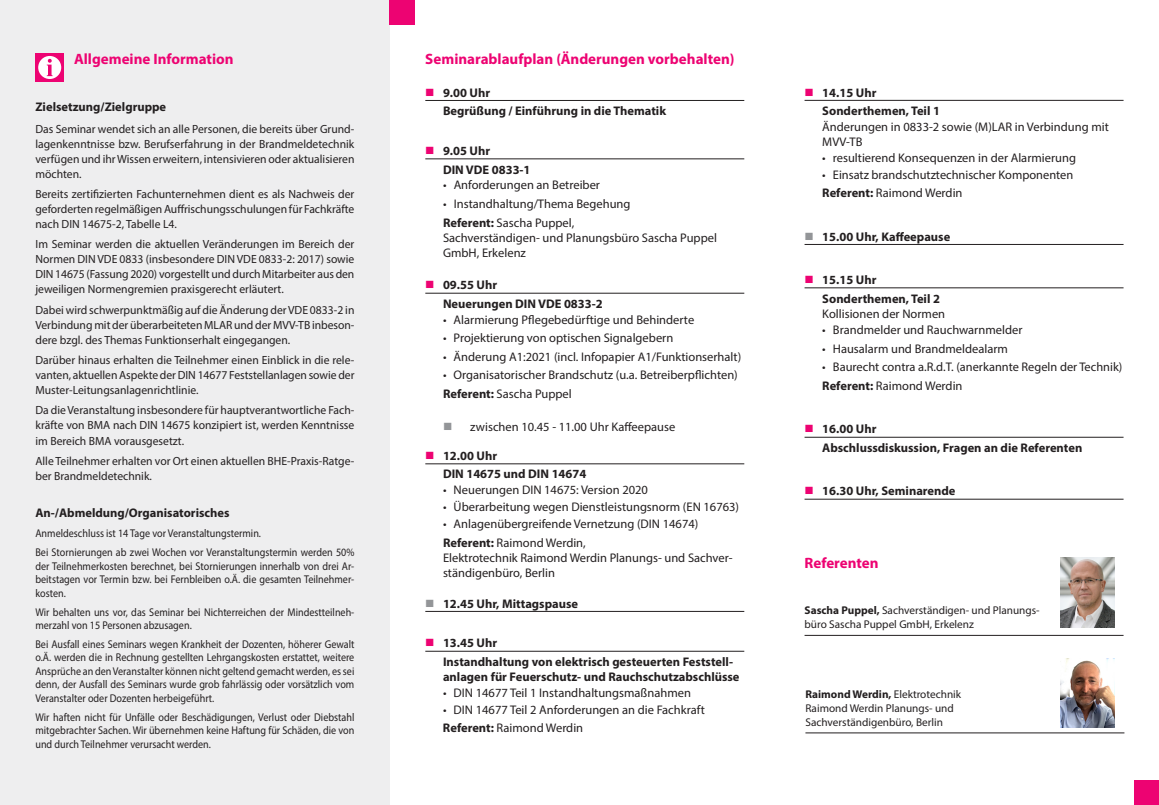
<style>
.page{position:relative;width:1159px;height:805px;background:#fff}
.page>*{position:absolute;margin:0;border:0;box-sizing:border-box;transform-origin:0 0}
.t1{font:700 15px "Myriad Pro";color:#ed0372}
.t2{font:12.5px/18.5px "Myriad Pro";color:#231f20}
.t3{font:700 12.5px/18.5px "Myriad Pro";color:#231f20}
.t4{font:11.88px/15px "Myriad Pro";color:#231f20;text-align:justify}
.t5{font:11.25px/13.5px "Myriad Pro";color:#231f20;text-align:justify;scale:.9 1}
.t6{font:11.25px/13.5px "Myriad Pro";color:#231f20}
.s1{color:#ed0372}
.s2{font-weight:700}
.s3{color:#939598}
</style>
<div class="page">
<div style="left:0;top:0;width:390px;height:804px;background:#eeeeef"></div>
<div style="left:35px;top:53px;width:29px;height:28px;background:#ed0372"></div>
<div style="left:38px;top:56px;width:23px;height:23px;background:#fff;border-radius:50%"></div>
<svg style="left:47px;top:59px;width:6px;height:17px"></svg>
<hr style="left:804px;top:100px;width:319px;height:1px;background:#231f20">
<hr style="left:804px;top:244px;width:319px;height:1px;background:#231f20">
<hr style="left:804px;top:287px;width:319px;height:1px;background:#231f20">
<hr style="left:804px;top:437px;width:319px;height:1px;background:#231f20">
<hr style="left:804px;top:498px;width:319px;height:1px;background:#231f20">
<div style="left:1134px;top:780px;width:25px;height:24px;background:#ed0372"></div>
<div style="left:390px;top:0;width:25px;height:25px;background:#ed0372"></div>
<hr style="left:425px;top:100px;width:319px;height:1px;background:#231f20">
<hr style="left:425px;top:158px;width:319px;height:1px;background:#231f20">
<hr style="left:425px;top:293px;width:319px;height:1px;background:#231f20">
<hr style="left:425px;top:463px;width:319px;height:1px;background:#231f20">
<hr style="left:425px;top:611px;width:319px;height:1px;background:#231f20">
<hr style="left:425px;top:650px;width:319px;height:1px;background:#231f20">
<hr style="left:805px;top:732px;width:319px;height:1px;background:#231f20">
<img style="left:1061px;top:658px;width:53px;height:69px">
<hr style="left:804px;top:635px;width:319px;height:1px;background:#231f20">
<img style="left:1061px;top:557px;width:53px;height:70px">
<p class="t1" style="left:74px;top:50px;width:161px">Allgemeine Information</p>
<p class="t1" style="left:425px;top:49px;width:311px">Seminarablaufplan (Änderungen vorbehalten)</p>
<p class="t3" style="left:443px;top:83px;width:225px;text-indent:-18px"><span class="s1">■</span> 9.00 Uhr<br>Begrüßung / Einführung in die Thematik</p>
<p class="t3" style="left:443px;top:141px;width:89px;text-indent:-18px"><span class="s1">■</span> 9.05 Uhr<br>DIN VDE 0833-1</p>
<p class="t2" style="left:443px;top:176px;width:158px">• Anforderungen an Betreiber</p>
<p class="t2" style="left:443px;top:194px;width:189px">• Instandhaltung/Thema Begehung<br><span class="s2">Referent:</span> Sascha Puppel,</p>
<p class="t2" style="left:443px;top:229px;width:275px;line-height:15px">Sachverständigen- und Planungsbüro Sascha Puppel<br>GmbH, Erkelenz</p>
<p class="t3" style="left:443px;top:275px;width:161px;text-indent:-18px"><span class="s1">■</span> 09.55 Uhr<br>Neuerungen DIN VDE 0833-2</p>
<p class="t2" style="left:443px;top:310px;width:253px">• Alarmierung Pflegebedürftige und Behinderte</p>
<p class="t2" style="left:443px;top:328px;width:232px">• Projektierung von optischen Signalgebern</p>
<p class="t2" style="left:443px;top:347px;width:300px">• Änderung A1:2021 (incl. Infopapier A1/Funktionserhalt)</p>
<p class="t2" style="left:443px;top:365px;width:296px">• Organisatorischer Brandschutz (u.a. Betreiberpflichten)<br><span class="s2">Referent:</span> Sascha Puppel</p>
<p class="t2" style="left:443px;top:417px;width:234px"><span class="s3">■</span> zwischen 10.45 - 11.00 Uhr Kaffeepause</p>
<p class="t3" style="left:443px;top:446px;width:145px;text-indent:-18px"><span class="s1">■</span> 12.00 Uhr<br>DIN 14675 und DIN 14674</p>
<p class="t2" style="left:443px;top:480px;width:206px">• Neuerungen DIN 14675: Version 2020</p>
<p class="t2" style="left:443px;top:497px;width:298px">• Überarbeitung wegen Dienstleistungsnorm (EN 16763)</p>
<p class="t2" style="left:443px;top:514px;width:257px">• Anlagenübergreifende Vernetzung (DIN 14674)<br><span class="s2">Referent:</span> Raimond Werdin,</p>
<p class="t2" style="left:443px;top:550px;width:291px;line-height:15px">Elektrotechnik Raimond Werdin Planungs- und Sachver&shy;ständigenbüro, Berlin</p>
<p class="t3" style="left:425px;top:593px;width:154px"><span class="s3">■</span> 12.45 Uhr, Mittagspause</p>
<p class="t3" style="left:443px;top:633px;width:291px;text-indent:-18px"><span class="s1">■</span> 13.45 Uhr<br>Instandhaltung von elektrisch gesteuerten Feststell-</p>
<p class="t3" style="left:443px;top:666px;width:298px">anlagen für Feuerschutz- und Rauchschutzabschlüsse</p>
<p class="t2" style="left:443px;top:683px;width:249px">• DIN 14677 Teil 1 Instandhaltungsmaßnahmen</p>
<p class="t2" style="left:443px;top:699px;width:263px">• DIN 14677 Teil 2 Anforderungen an die Fachkraft<br><span class="s2">Referent:</span> Raimond Werdin</p>
<p class="t3" style="left:35px;top:97px;width:132px">Zielsetzung/Zielgruppe</p>
<p class="t4" style="left:35px;top:121px;width:320px">Das Seminar wendet sich an alle Personen, die bereits über Grund&shy;lagenkenntnisse bzw. Berufserfahrung in der Brandmeldetechnik verfügen und ihr Wissen erweitern, intensivieren oder aktualisieren möchten.</p>
<p class="t4" style="left:35px;top:186px;width:320px">Bereits zertifizierten Fachunternehmen dient es als Nachweis der geforderten regelmäßigen Auffrischungsschulungen für Fachkräfte nach DIN 14675-2, Tabelle L4.</p>
<p class="t4" style="left:35px;top:237px;width:320px">Im Seminar werden die aktuellen Veränderungen im Bereich der Normen DIN VDE 0833 (insbesondere DIN VDE 0833-2: 2017) sowie DIN 14675 (Fassung 2020) vorgestellt und durch Mitarbeiter aus den jeweiligen Normengremien praxisgerecht erläutert.</p>
<p class="t4" style="left:35px;top:302px;width:320px">Dabei wird schwerpunktmäßig auf die Änderung der VDE 0833-2 in Verbindung mit der überarbeiteten MLAR und der MVV-TB inbeson&shy;dere bzgl. des Themas Funktionserhalt eingegangen.</p>
<p class="t4" style="left:35px;top:352px;width:320px">Darüber hinaus erhalten die Teilnehmer einen Einblick in die rele&shy;vanten, aktuellen Aspekte der DIN 14677 Feststellanlagen sowie der Muster-Leitungsanlagenrichtlinie.</p>
<p class="t4" style="left:35px;top:402px;width:320px">Da die Veranstaltung insbesondere für hauptverantwortliche Fach&shy;kräfte von BMA nach DIN 14675 konzipiert ist, werden Kenntnisse im Bereich BMA vorausgesetzt.</p>
<p class="t4" style="left:35px;top:453px;width:320px">Alle Teilnehmer erhalten vor Ort einen aktuellen BHE-Praxis-Ratge&shy;ber Brandmeldetechnik.</p>
<p class="t3" style="left:35px;top:502px;width:196px">An-/Abmeldung/Organisatorisches</p>
<p class="t5" style="left:35px;top:524px;width:356px;line-height:18.8px">Anmeldeschluss ist 14 Tage vor Veranstaltungstermin.<br>Bei Stornierungen ab zwei Wochen vor Veranstaltungstermin werden 50%</p>
<p class="t5" style="left:35px;top:559px;width:356px">der Teilnehmerkosten berechnet, bei Stornierungen innerhalb von drei Ar&shy;beitstagen vor Termin bzw. bei Fernbleiben o.Ä. die gesamten Teilnehmer&shy;kosten.</p>
<p class="t5" style="left:35px;top:604px;width:356px">Wir behalten uns vor, das Seminar bei Nichterreichen der Mindestteilneh&shy;merzahl von 15 Personen abzusagen.</p>
<p class="t5" style="left:35px;top:637px;width:356px">Bei Ausfall eines Seminars wegen Krankheit der Dozenten, höherer Gewalt o.Ä. werden die in Rechnung gestellten Lehrgangskosten erstattet, weitere Ansprüche an den Veranstalter können nicht geltend gemacht werden, es sei denn, der Ausfall des Seminars wurde grob fahrlässig oder vorsätzlich vom Veranstalter oder Dozenten herbeigeführt.</p>
<p class="t5" style="left:35px;top:710px;width:356px">Wir haften nicht für Unfälle oder Beschädigungen, Verlust oder Diebstahl mitgebrachter Sachen. Wir übernehmen keine Haftung für Schäden, die von und durch Teilnehmer verursacht werden.</p>
<p class="t3" style="left:822px;top:83px;width:119px;text-indent:-18px"><span class="s1">■</span> 14.15 Uhr<br>Sonderthemen, Teil 1</p>
<p class="t2" style="left:822px;top:119px;width:288px;line-height:15px">Änderungen in 0833-2 sowie (M)LAR in Verbindung mit<br>MVV-TB</p>
<p class="t2" style="left:822px;top:148px;width:255px">• resultierend Konsequenzen in der Alarmierung</p>
<p class="t2" style="left:822px;top:165px;width:252px">• Einsatz brandschutztechnischer Komponenten<br><span class="s2">Referent:</span> Raimond Werdin</p>
<p class="t3" style="left:804px;top:227px;width:147px"><span class="s3">■</span> 15.00 Uhr, Kaffeepause</p>
<p class="t3" style="left:822px;top:270px;width:119px;text-indent:-18px"><span class="s1">■</span> 15.15 Uhr<br>Sonderthemen, Teil 2</p>
<p class="t2" style="left:822px;top:305px;width:124px">Kollisionen der Normen</p>
<p class="t2" style="left:822px;top:320px;width:202px">• Brandmelder und Rauchwarnmelder</p>
<p class="t2" style="left:822px;top:339px;width:187px">• Hausalarm und Brandmeldealarm</p>
<p class="t2" style="left:822px;top:358px;width:301px">• Baurecht contra a.R.d.T. (anerkannte Regeln der Technik)<br><span class="s2">Referent:</span> Raimond Werdin</p>
<p class="t3" style="left:822px;top:419px;width:261px;text-indent:-18px"><span class="s1">■</span> 16.00 Uhr<br>Abschlussdiskussion, Fragen an die Referenten</p>
<p class="t3" style="left:804px;top:481px;width:152px"><span class="s1">■</span> 16.30 Uhr, Seminarende</p>
<p class="t1" style="left:804px;top:553px;width:76px">Referenten</p>
<p class="t6" style="left:804px;top:603px;width:237px"><span class="s2">Sascha Puppel,</span> Sachverständigen- und Planungs&shy;büro Sascha Puppel GmbH, Erkelenz</p>
<p class="t6" style="left:805px;top:687px;width:157px"><span class="s2">Raimond Werdin,</span> Elektrotechnik<br>Raimond Werdin Planungs- und<br>Sachverständigenbüro, Berlin</p>
</div>
